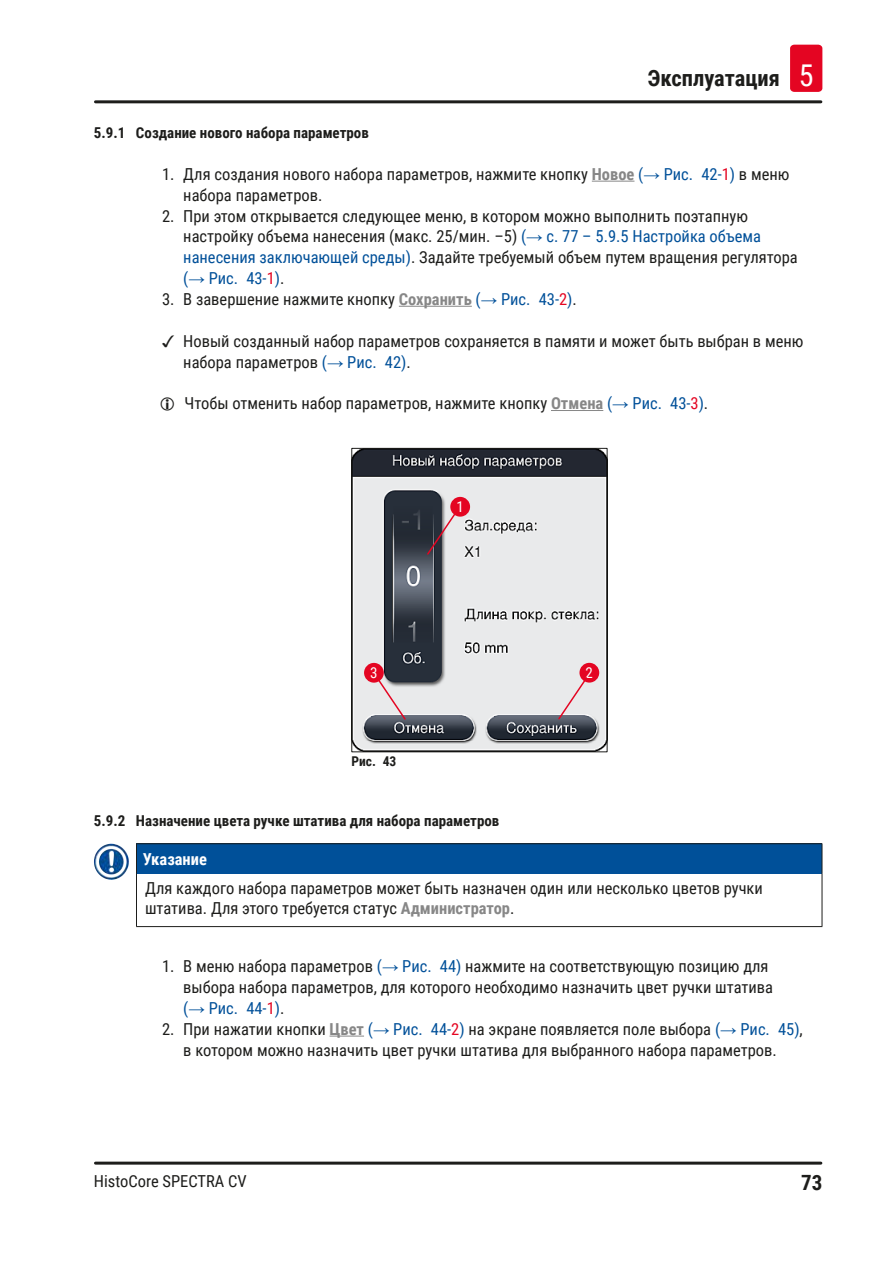
<style>
.page{position:relative;width:893px;height:1263px;background:#fff}
.page>*{position:absolute;margin:0;border:0;box-sizing:border-box;transform-origin:0 0}
.t1{font:700 22.5px "Roboto Condensed";color:#1d1d1b}
.t2{font:700 21px "Roboto Condensed";color:#1d1d1b}
.Source_of_danger{font:16.5px/20.9px "Roboto Condensed";color:#1d1d1b}
.Signalword__no_use_a{font:700 16.5px "Roboto Condensed";color:#fff}
.t3{font:700 15px "Roboto Condensed";color:#1d1d1b}
.t4{font:15px "Roboto Condensed";color:#fff}
.t5{font:700 13.5px "Roboto Condensed";color:#1d1d1b}
.s1{font-weight:400;font-size:30px;color:#fff}
.s2{font-weight:700;color:#878787}
.s3{color:#005099}
.s4{font-family:"Arial";color:#005099}
.s5{color:#e40522}
</style>
<div class="page">
<hr style="left:95px;top:100px;width:726px;height:3px;background:#1d1d1b">
<hr style="left:95px;top:1161px;width:726px;height:3px;background:#1d1d1b">
<div style="left:790px;top:45px;width:32px;height:47px;background:#e40522;border-radius:4px"></div>
<hr style="left:592px;top:181px;width:42px;height:1px;background:#878787">
<hr style="left:399px;top:306px;width:73px;height:1px;background:#878787">
<hr style="left:551px;top:410px;width:52px;height:1px;background:#878787">
<hr style="left:330px;top:1036px;width:34px;height:1px;background:#878787">
<img style="left:353px;top:450px;width:252px;height:300px">
<div style="left:450px;top:497px;width:20px;height:20px;background:#e40522;border-radius:50%"></div>
<div style="left:579px;top:663px;width:20px;height:20px;background:#e40522;border-radius:50%"></div>
<svg style="left:426px;top:511px;width:31px;height:45px"></svg>
<svg style="left:557px;top:676px;width:32px;height:45px"></svg>
<svg style="left:375px;top:676px;width:32px;height:45px"></svg>
<div style="left:364px;top:663px;width:20px;height:20px;background:#e40522;border-radius:50%"></div>
<div style="left:351px;top:448px;width:256px;height:304px;border:1px solid #1d1d1b"></div>
<div style="left:136px;top:844px;width:686px;height:30px;background:#005099"></div>
<hr style="left:136px;top:844px;width:1px;height:30px;background:#1d1d1b">
<hr style="left:136px;top:874px;width:1px;height:52px;background:#1d1d1b">
<hr style="left:822px;top:874px;width:1px;height:52px;background:#1d1d1b">
<hr style="left:136px;top:926px;width:686px;height:1px;background:#1d1d1b">
<hr style="left:136px;top:843px;width:686px;height:1px;background:#1d1d1b">
<hr style="left:822px;top:844px;width:1px;height:30px;background:#1d1d1b">
<img style="left:94px;top:844px;width:26px;height:36px">
<h1 class="t1" style="left:648px;top:63px;width:167px">Эксплуатация <span class="s1">5</span></h1>
<p class="t3" style="left:94px;top:122px;width:276px">5.9.1 Создание нового набора параметров</p>
<p class="Source_of_danger" style="left:183px;top:163px;width:608px;text-indent:-21px">1. Для создания нового набора параметров, нажмите кнопку <span class="s2">Новое</span> <span class="s3">(</span><span class="s4">→</span> <span class="s3">Рис. 42‑</span><span class="s5">1</span><span class="s3">)</span> в меню набора параметров.</p>
<p class="Source_of_danger" style="left:183px;top:205px;width:616px;text-indent:-21px">2. При этом открывается следующее меню, в котором можно выполнить поэтапную настройку объема нанесения (макс. 25/мин. –5) <span class="s3">(</span><span class="s4">→</span> <span class="s3">с. 77 – 5.9.5 Настройка объема нанесения заключающей среды)</span>. Задайте требуемый объем путем вращения регулятора <span class="s3">(</span><span class="s4">→</span> <span class="s3">Рис. 43‑</span><span class="s5">1</span><span class="s3">)</span>.</p>
<p class="Source_of_danger" style="left:162px;top:288px;width:416px">3. В завершение нажмите кнопку <span class="s2">Сохранить</span> <span class="s3">(</span><span class="s4">→</span> <span class="s3">Рис. 43‑</span><span class="s5">2</span><span class="s3">)</span>.</p>
<p class="Source_of_danger" style="left:183px;top:330px;width:622px">Новый созданный набор параметров сохраняется в памяти и может быть выбран в меню набора параметров <span class="s3">(</span><span class="s4">→</span> <span class="s3">Рис. 42)</span>.</p>
<p class="Source_of_danger" style="left:185px;top:392px;width:525px">Чтобы отменить набор параметров, нажмите кнопку <span class="s2">Отмена</span> <span class="s3">(</span><span class="s4">→</span> <span class="s3">Рис. 43‑</span><span class="s5">3</span><span class="s3">)</span>.</p>
<p class="t4" style="left:456px;top:496px;width:9px">1</p>
<p class="t4" style="left:370px;top:662px;width:9px">3</p>
<p class="t4" style="left:585px;top:662px;width:9px">2</p>
<p class="t5" style="left:351px;top:752px;width:46px">Рис. 43</p>
<p class="t3" style="left:94px;top:810px;width:407px">5.9.2 Назначение цвета ручке штатива для набора параметров</p>
<p class="Signalword__no_use_a" style="left:143px;top:848px;width:66px">Указание</p>
<p class="Source_of_danger" style="left:145px;top:878px;width:619px;line-height:19.8px">Для каждого набора параметров может быть назначен один или несколько цветов ручки штатива. Для этого требуется статус <span class="s2">Администратор</span>.</p>
<p class="Source_of_danger" style="left:183px;top:955px;width:591px;text-indent:-21px">1. В меню набора параметров <span class="s3">(</span><span class="s4">→</span> <span class="s3">Рис. 44)</span> нажмите на соответствующую позицию для выбора набора параметров, для которого необходимо назначить цвет ручки штатива <span class="s3">(</span><span class="s4">→</span> <span class="s3">Рис. 44‑</span><span class="s5">1</span><span class="s3">)</span>.</p>
<p class="Source_of_danger" style="left:162px;top:1018px;width:642px;text-align:center">2. При нажатии кнопки <span class="s2">Цвет</span> <span class="s3">(</span><span class="s4">→</span> <span class="s3">Рис. 44‑</span><span class="s5">2</span><span class="s3">)</span> на экране появляется поле выбора <span class="s3">(</span><span class="s4">→</span> <span class="s3">Рис. 45)</span>, в котором можно назначить цвет ручки штатива для выбранного набора параметров.</p>
<p class="Source_of_danger" style="left:94px;top:1170px;width:154px">HistoCore SPECTRA CV</p>
<p class="t2" style="left:801px;top:1168px;width:23px">73</p>
</div>
